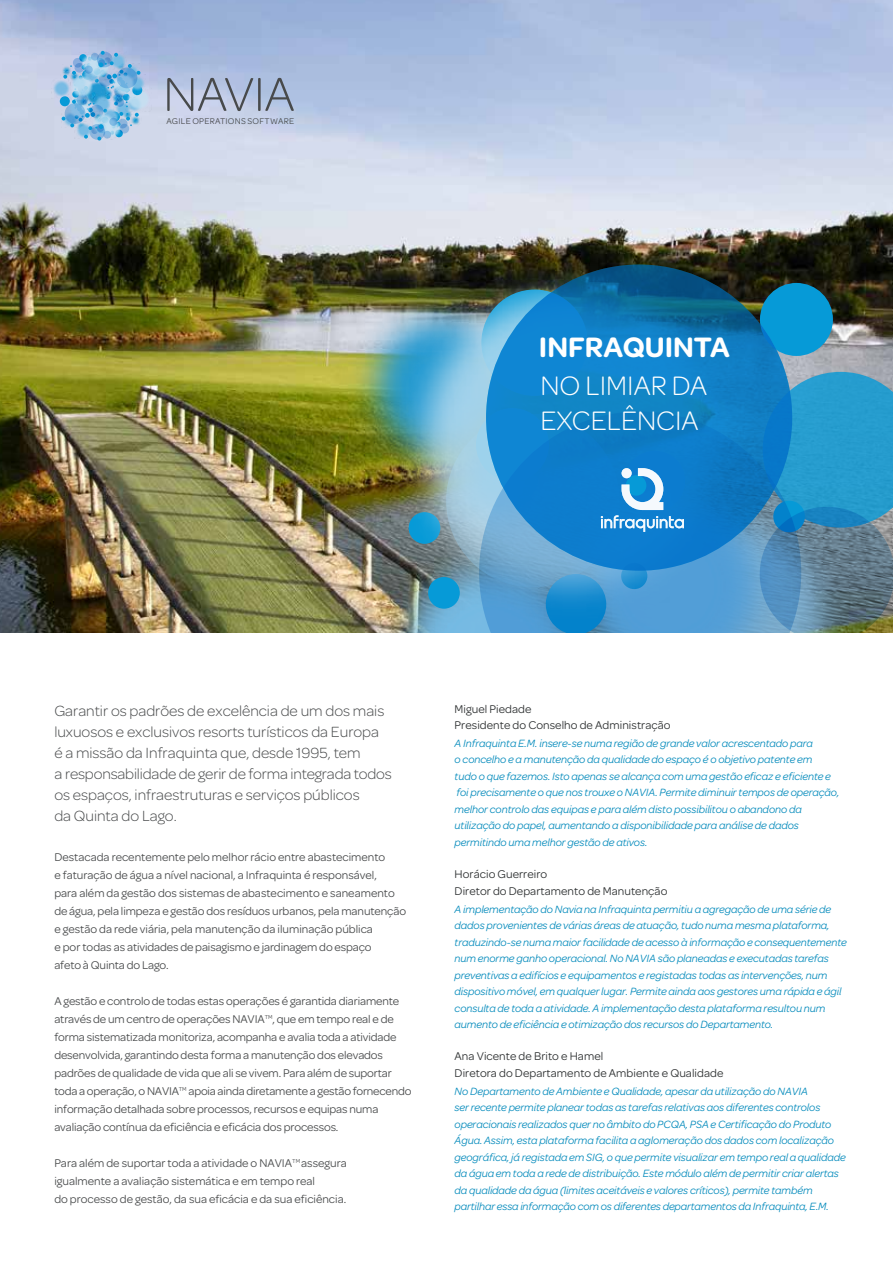
<style>
.page{position:relative;width:893px;height:1263px;background:#fff}
.page>*{position:absolute;margin:0;border:0;box-sizing:border-box;transform-origin:0 0}
.t1{font:300 50.55px "Omnes";letter-spacing:-.01em;color:#484a4b}
.t2{font:600 30px "Omnes";color:#fff}
.t3{font:300 28.5px/34.2px "Omnes";color:#fff}
.t4{font:300 15.75px/21px "Omnes";color:#484a4b}
.t5{font:12px/18px "Omnes";letter-spacing:-.01em;color:#484a4b}
.t6{font:12px/16.2px "Omnes";letter-spacing:.005em;color:#2d3031}
.t7{font:italic 11.25px/16.5px "Omnes";letter-spacing:-.005em;color:#058bbc}
.t8{font:8.85px "Omnes";letter-spacing:.03em;color:#484a4b}
</style>
<div class="page">
<img style="left:0;top:0;width:893px;height:632px">
<img style="left:324px;top:268px;width:47px;height:237px">
<img style="left:351px;top:514px;width:20px;height:118px">
<img style="left:371px;top:243px;width:399px;height:389px">
<svg style="left:479px;top:411px;width:281px;height:221px;background:#59a1d3"></svg>
<svg style="left:760px;top:372px;width:133px;height:260px;background:#448fb3"></svg>
<div style="left:760px;top:283px;width:73px;height:73px;background:#069ad7;border-radius:50%"></div>
<svg style="left:486px;top:264px;width:306px;height:307px;background:#0d7bc1"></svg>
<img style="left:142px;top:86px;width:10px;height:26px">
<img style="left:142px;top:75px;width:5px;height:18px">
<img style="left:51px;top:78px;width:9px;height:21px">
<svg style="left:60px;top:51px;width:82px;height:90px;background:#89bce0"></svg>
<svg style="left:601px;top:468px;width:83px;height:64px"></svg>
<h1 class="t1" style="left:163px;top:61px;width:133px">NAVIA</h1>
<p class="t8" style="left:167px;top:115px;width:129px">AGILE OPERATIONS SOFTWARE</p>
<h2 class="t2" style="left:539px;top:326px;width:192px">INFRAQUINTA</h2>
<h3 class="t3" style="left:540px;top:368px;width:168px">NO LIMIAR DA<br>EXCELÊNCIA</h3>
<p class="t4" style="left:54px;top:700px;width:339px">Garantir os padrões de excelência de um dos mais luxuosos e exclusivos resorts turísticos da Europa<br>é a missão da Infraquinta que, desde 1995, tem<br>a responsabilidade de gerir de forma integrada todos os espaços, infraestruturas e serviços públicos<br>da Quinta do Lago.</p>
<p class="t5" style="left:54px;top:848px;width:353px">Destacada recentemente pelo melhor rácio entre abastecimento<br>e faturação de água a nível nacional, a Infraquinta é responsável,<br>para além da gestão dos sistemas de abastecimento e saneamento de água, pela limpeza e gestão dos resíduos urbanos, pela manutenção e gestão da rede viária, pela manutenção da iluminação pública<br>e por todas as atividades de paisagismo e jardinagem do espaço<br>afeto à Quinta do Lago.</p>
<p class="t5" style="left:54px;top:992px;width:359px">A gestão e controlo de todas estas operações é garantida diariamente através de um centro de operações NAVIA<sup>TM</sup>, que em tempo real e de forma sistematizada monitoriza, acompanha e avalia toda a atividade desenvolvida, garantindo desta forma a manutenção dos elevados padrões de qualidade de vida que ali se vivem. Para além de suportar toda a operação, o NAVIA<sup>TM</sup> apoia ainda diretamente a gestão fornecendo informação detalhada sobre processos, recursos e equipas numa avaliação contínua da eficiência e eficácia dos processos.</p>
<p class="t5" style="left:54px;top:1154px;width:294px">Para além de suportar toda a atividade o NAVIA<sup>TM</sup> assegura igualmente a avaliação sistemática e em tempo real<br>do processo de gestão, da sua eficácia e da sua eficiência.</p>
<p class="t6" style="left:455px;top:700px;width:217px">Miguel Piedade<br>Presidente do Conselho de Administração</p>
<p class="t7" style="left:455px;top:734px;width:386px">A Infraquinta E.M. insere-se numa região de grande valor acrescentado para<br>o concelho e a manutenção da qualidade do espaço é o objetivo patente em<br>tudo o que fazemos. Isto apenas se alcança com uma gestão eficaz e eficiente e foi precisamente o que nos trouxe o NAVIA. Permite diminuir tempos de operação, melhor controlo das equipas e para além disto possibilitou o abandono da utilização do papel, aumentando a disponibilidade para análise de dados permitindo uma melhor gestão de ativos.</p>
<p class="t6" style="left:455px;top:865px;width:214px">Horácio Guerreiro<br>Diretor do Departamento de Manutenção</p>
<p class="t7" style="left:455px;top:900px;width:394px">A implementação do Navia na Infraquinta permitiu a agregação de uma série de dados provenientes de várias áreas de atuação, tudo numa mesma plataforma, traduzindo-se numa maior facilidade de acesso à informação e consequentemente num enorme ganho operacional. No NAVIA são planeadas e executadas tarefas preventivas a edifícios e equipamentos e registadas todas as intervenções, num dispositivo móvel, em qualquer lugar. Permite ainda aos gestores uma rápida e ágil consulta de toda a atividade. A implementação desta plataforma resultou num aumento de eficiência e otimização dos recursos do Departamento.</p>
<p class="t6" style="left:455px;top:1048px;width:270px">Ana Vicente de Brito e Hamel<br>Diretora do Departamento de Ambiente e Qualidade</p>
<p class="t7" style="left:455px;top:1082px;width:393px">No Departamento de Ambiente e Qualidade, apesar da utilização do NAVIA<br>ser recente permite planear todas as tarefas relativas aos diferentes controlos operacionais realizados quer no âmbito do PCQA, PSA e Certificação do Produto Água. Assim, esta plataforma facilita a aglomeração dos dados com localização geográfica, já registada em SIG, o que permite visualizar em tempo real a qualidade da água em toda a rede de distribuição. Este módulo além de permitir criar alertas da qualidade da água (limites aceitáveis e valores críticos), permite também partilhar essa informação com os diferentes departamentos da Infraquinta, E.M.</p>
</div>
